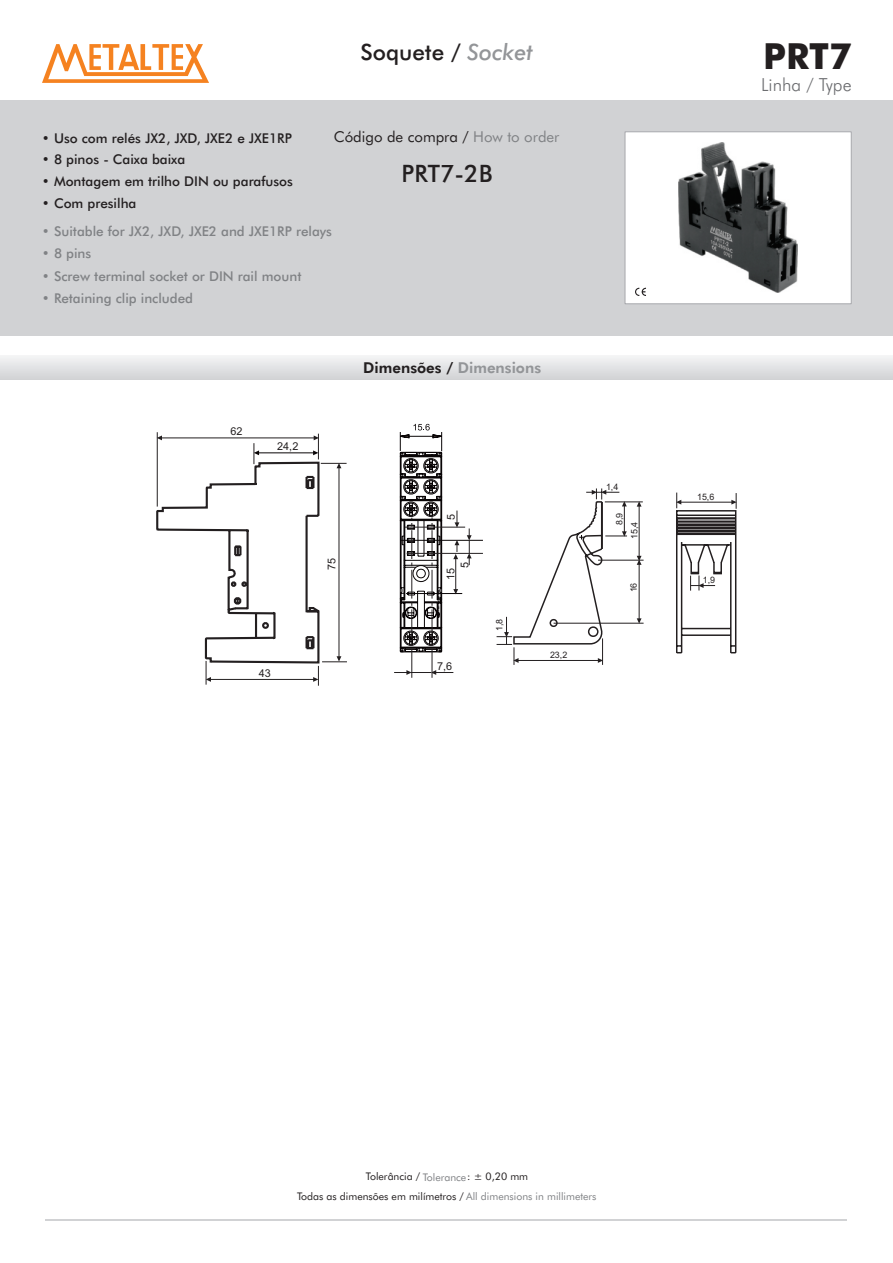
<style>
.page{position:relative;width:893px;height:1263px;background:#fff}
.page>*{position:absolute;margin:0;border:0;box-sizing:border-box;transform-origin:0 0}
.t1{font:500 36px "Futura BT";color:#231f20}
.t2{font:500 24px "Futura BT";color:#231f20}
.t3{font:500 22.5px "Futura BT";color:#231f20}
.t4{font:300 18px "Futura BT";color:#6c6d70}
.t5{font:15px "Futura BT";color:#231f20}
.t6{font:800 15px "Futura BT";color:#231f20}
.t7{font:500 13.5px "Futura BT";color:#808285}
.t8{font:500 13.5px "Futura BT";color:#231f20}
.t9{font:10.8px "Arial";color:#231f20}
.t10{font:10.5px/19.5px "Futura BT";color:#231f20;text-align:center}
.t11{font:8.85px "Arial";color:#231f20}
.s1{font-style:italic;color:#939598}
.s2{color:#808285}
.s3{color:#939598}
</style>
<div class="page">
<div style="left:0;top:100px;width:893px;height:236px;background:#d1d2d4"></div>
<svg style="left:42px;top:44px;width:167px;height:39px"></svg>
<div style="left:0;top:355px;width:893px;height:24px;background:linear-gradient(to bottom,#f5f5f6,#d3d4d7)"></div>
<div style="left:625px;top:131px;width:227px;height:173px;background:#fff"></div>
<img style="left:679px;top:143px;width:119px;height:150px">
<hr style="left:605px;top:502px;width:38px;height:1px;background:#231f20">
<svg style="left:676px;top:493px;width:61px;height:161px"></svg>
<hr style="left:639px;top:562px;width:1px;height:59px;background:#231f20">
<svg style="left:637px;top:618px;width:4px;height:5px"></svg>
<hr style="left:598px;top:560px;width:46px;height:1px;background:#231f20">
<hr style="left:554px;top:623px;width:90px;height:1px;background:#231f20">
<hr style="left:639px;top:503px;width:1px;height:56px;background:#231f20">
<svg style="left:637px;top:556px;width:4px;height:9px"></svg>
<svg style="left:637px;top:501px;width:4px;height:6px"></svg>
<svg style="left:497px;top:488px;width:130px;height:177px"></svg>
<hr style="left:405px;top:527px;width:60px;height:1px;background:#231f20">
<hr style="left:407px;top:553px;width:76px;height:1px;background:#231f20">
<hr style="left:401px;top:540px;width:82px;height:1px;background:#090506">
<hr style="left:406px;top:593px;width:56px;height:1px;background:#090506">
<hr style="left:157px;top:432px;width:1px;height:75px;background:#231f20">
<svg style="left:156px;top:434px;width:191px;height:252px"></svg>
<svg style="left:467px;top:528px;width:5px;height:37px"></svg>
<svg style="left:394px;top:424px;width:65px;height:254px"></svg>
<hr style="left:45px;top:1219px;width:802px;height:2px;background:#d1d2d4">
<h3 class="t3" style="left:360px;top:43px;width:174px">Soquete / <span class="s1">Socket</span></h3>
<p class="t5" style="left:334px;top:131px;width:227px">Código de compra / <span class="s2">How to order</span></p>
<p class="t8" style="left:42px;top:132px;width:252px">• Uso com relés JX2, JXD, JXE2 e JXE1RP</p>
<p class="t8" style="left:42px;top:154px;width:145px">• 8 pinos - Caixa baixa</p>
<p class="t8" style="left:42px;top:176px;width:252px">• Montagem em trilho DIN ou parafusos</p>
<p class="t8" style="left:42px;top:197px;width:96px">• Com presilha</p>
<p class="t7" style="left:42px;top:226px;width:292px">• Suitable for JX2, JXD, JXE2 and JXE1RP relays</p>
<p class="t7" style="left:42px;top:248px;width:51px">• 8 pins</p>
<p class="t7" style="left:42px;top:293px;width:153px">• Retaining clip included</p>
<h2 class="t2" style="left:402px;top:163px;width:92px">PRT7-2B</h2>
<p class="t7" style="left:42px;top:271px;width:261px">• Screw terminal socket or DIN rail mount</p>
<p class="t9" style="left:231px;top:427px;width:14px">62</p>
<p class="t9" style="left:277px;top:443px;width:23px">24,2</p>
<p class="t9" style="left:259px;top:669px;width:14px">43</p>
<p class="t6" style="left:363px;top:362px;width:179px">Dimensões / <span class="s3">Dimensions</span></p>
<p class="t9" style="left:328px;top:570px;width:14px;rotate:-90deg">75</p>
<p class="t9" style="left:447px;top:520px;width:8px;rotate:-90deg">5</p>
<p class="t9" style="left:461px;top:568px;width:8px;rotate:-90deg">5</p>
<p class="t9" style="left:447px;top:580px;width:14px;rotate:-90deg">15</p>
<p class="t9" style="left:437px;top:662px;width:17px">7,6</p>
<p class="t11" style="left:496px;top:631px;width:14px;rotate:-90deg">1,8</p>
<p class="t11" style="left:550px;top:651px;width:19px">23,2</p>
<p class="t11" style="left:606px;top:484px;width:14px">1,4</p>
<p class="t11" style="left:616px;top:525px;width:14px;rotate:-90deg">8,9</p>
<p class="t11" style="left:631px;top:539px;width:19px;rotate:-90deg">15,4</p>
<p class="t11" style="left:630px;top:592px;width:11px;rotate:-90deg">16</p>
<h1 class="t1" style="left:763px;top:41px;width:90px">PRT7</h1>
<h3 class="t4" style="left:761px;top:77px;width:92px">Linha / Type</h3>
<p class="t11" style="left:697px;top:494px;width:19px">15,6</p>
<p class="t11" style="left:703px;top:577px;width:14px">1,9</p>
<p class="t10" style="left:297px;top:1168px;width:301px">Tolerância / <span class="s2">Tolerance</span> : ± 0,20 mm<br>Todas as dimensões em milímetros / <span class="s2">All dimensions in millimeters</span></p>
</div>
